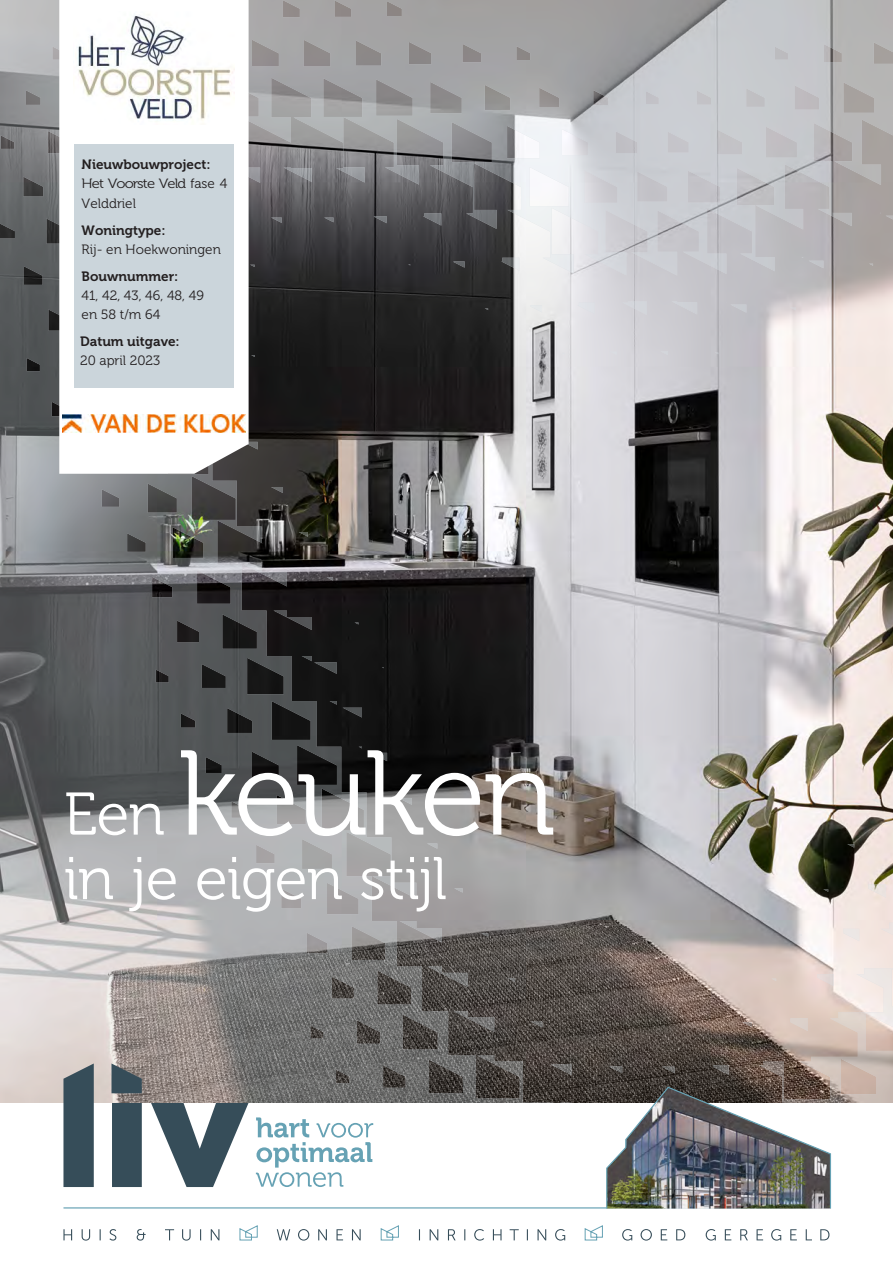
<style>
.page{position:relative;width:893px;height:1263px;background:#fff}
.page>*{position:absolute;margin:0;border:0;box-sizing:border-box;transform-origin:0 0}
.t1{font:120px "Museo 300";letter-spacing:-.03em;color:#fff}
.t2{font:60px "Museo 300";letter-spacing:-.015em;color:#fff}
.t3{font:13.5px/19.4px "Museo 300";color:#231f20}
.t4{font:13.5px "Museo 700";color:#231f20}
.t5{font:13.5px/19.4px "Museo 300";letter-spacing:-.03em;color:#231f20;scale:1.1 1}
.s1{font-size:60px}
</style>
<div class="page">
<svg style="left:0;top:0;width:52px;height:1103px;background:#88888a"></svg>
<img style="left:52px;top:0;width:841px;height:1103px">
<hr style="left:63px;top:1207px;width:766px;height:1px;background:#66a2b4">
<svg style="left:63px;top:1063px;width:185px;height:124px"></svg>
<svg style="left:256px;top:1117px;width:117px;height:70px"></svg>
<img style="left:606px;top:1086px;width:226px;height:123px">
<svg style="left:63px;top:1225px;width:766px;height:16px"></svg>
<svg style="left:59px;top:0;width:190px;height:474px"></svg>
<div style="left:74px;top:144px;width:160px;height:244px;background:#cbd5db"></div>
<img style="left:62px;top:414px;width:183px;height:19px">
<img style="left:73px;top:11px;width:161px;height:113px">
<p class="t4" style="left:82px;top:157px;width:130px">Nieuwbouwproject:</p>
<p class="t5" style="left:82px;top:174px;width:134px">Het Voorste Veld fase 4<br>Velddriel</p>
<p class="t4" style="left:82px;top:222px;width:85px">Woningtype:</p>
<p class="t3" style="left:82px;top:240px;width:141px">Rij- en Hoekwoningen</p>
<p class="t4" style="left:82px;top:269px;width:98px">Bouwnummer:</p>
<p class="t3" style="left:82px;top:286px;width:124px">41, 42, 43, 46, 48, 49 en 58 t/m 64</p>
<p class="t4" style="left:80px;top:333px;width:101px">Datum uitgave:</p>
<p class="t3" style="left:80px;top:351px;width:82px">20 april 2023</p>
<p class="t1" style="left:64px;top:729px;width:493px"><span class="s1">Een</span> keuken</p>
<p class="t2" style="left:64px;top:846px;width:385px">in je eigen stijl</p>
</div>
